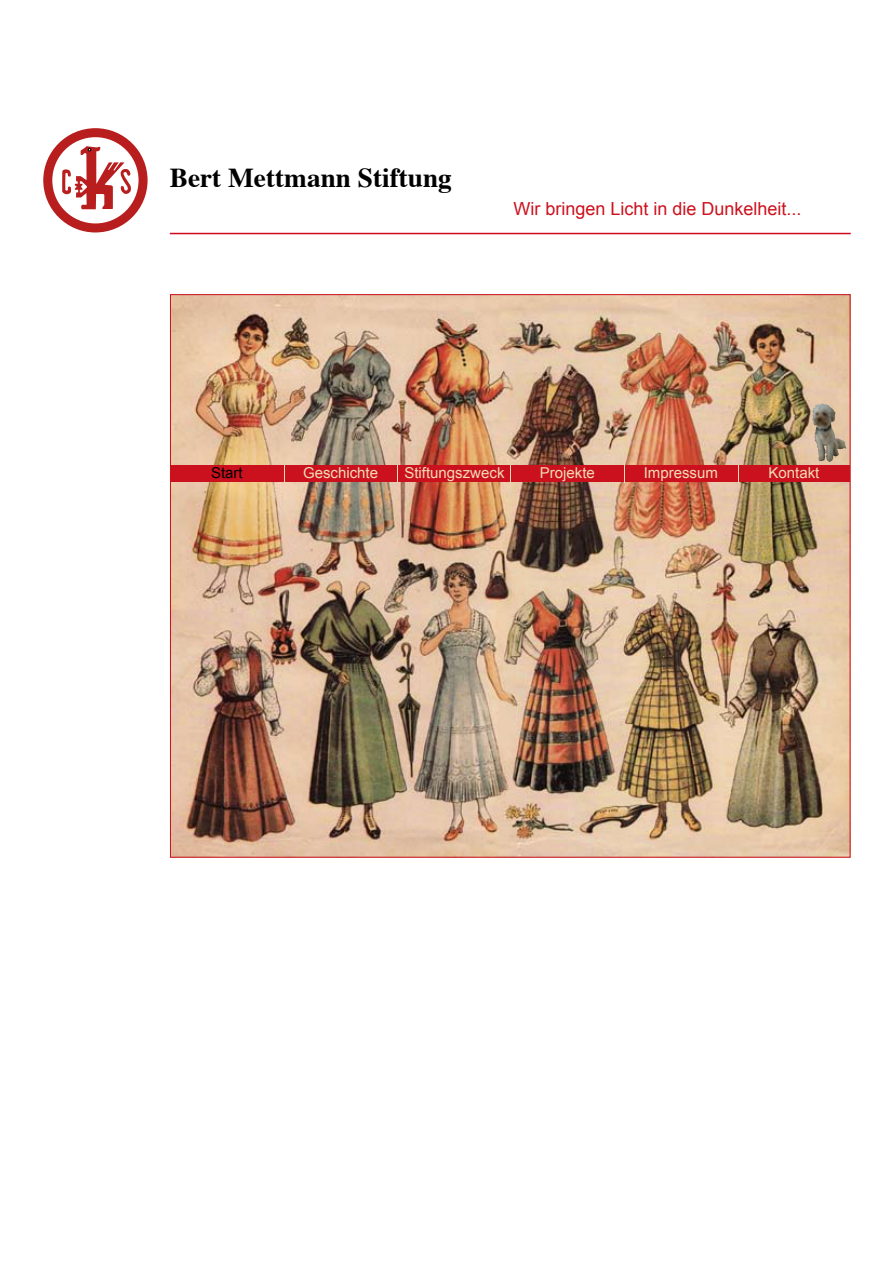
<style>
.page{position:relative;width:893px;height:1263px;background:#fff}
.page>*{position:absolute;margin:0;border:0;box-sizing:border-box;transform-origin:0 0}
.t1{font:700 27.3px "Times";color:#000}
.t2{font:18px "Arial";color:#cb111d}
.t3{font:15px "Arial";color:#f0dcb7}
.t4{font:15px "Arial";color:#000}
</style>
<div class="page">
<img style="left:172px;top:296px;width:676px;height:559px">
<div style="left:170px;top:465px;width:680px;height:17px;background:#cb111d"></div>
<svg style="left:284px;top:465px;width:1px;height:17px"></svg>
<svg style="left:397px;top:465px;width:1px;height:17px"></svg>
<svg style="left:510px;top:465px;width:1px;height:17px"></svg>
<svg style="left:624px;top:465px;width:1px;height:17px"></svg>
<svg style="left:738px;top:465px;width:1px;height:17px"></svg>
<div style="left:43px;top:128px;width:105px;height:104px;border:9px solid #b81e1d;border-radius:50%"></div>
<svg style="left:62px;top:146px;width:70px;height:63px"></svg>
<hr style="left:170px;top:233px;width:681px;height:1px;background:#cd071e">
<img style="left:812px;top:404px;width:35px;height:58px">
<h1 class="t1" style="left:170px;top:151px;width:284px">Bert Mettmann Stiftung</h1>
<p class="t2" style="left:513px;top:197px;width:290px">Wir bringen Licht in die Dunkelheit...</p>
<p class="t4" style="left:211px;top:463px;width:33px">Start</p>
<p class="t3" style="left:303px;top:463px;width:77px">Geschichte</p>
<p class="t3" style="left:404px;top:463px;width:102px">Stiftungszweck</p>
<p class="t3" style="left:540px;top:463px;width:57px">Projekte</p>
<p class="t3" style="left:644px;top:463px;width:76px">Impressum</p>
<p class="t3" style="left:768px;top:463px;width:52px">Kontakt</p>
</div>
